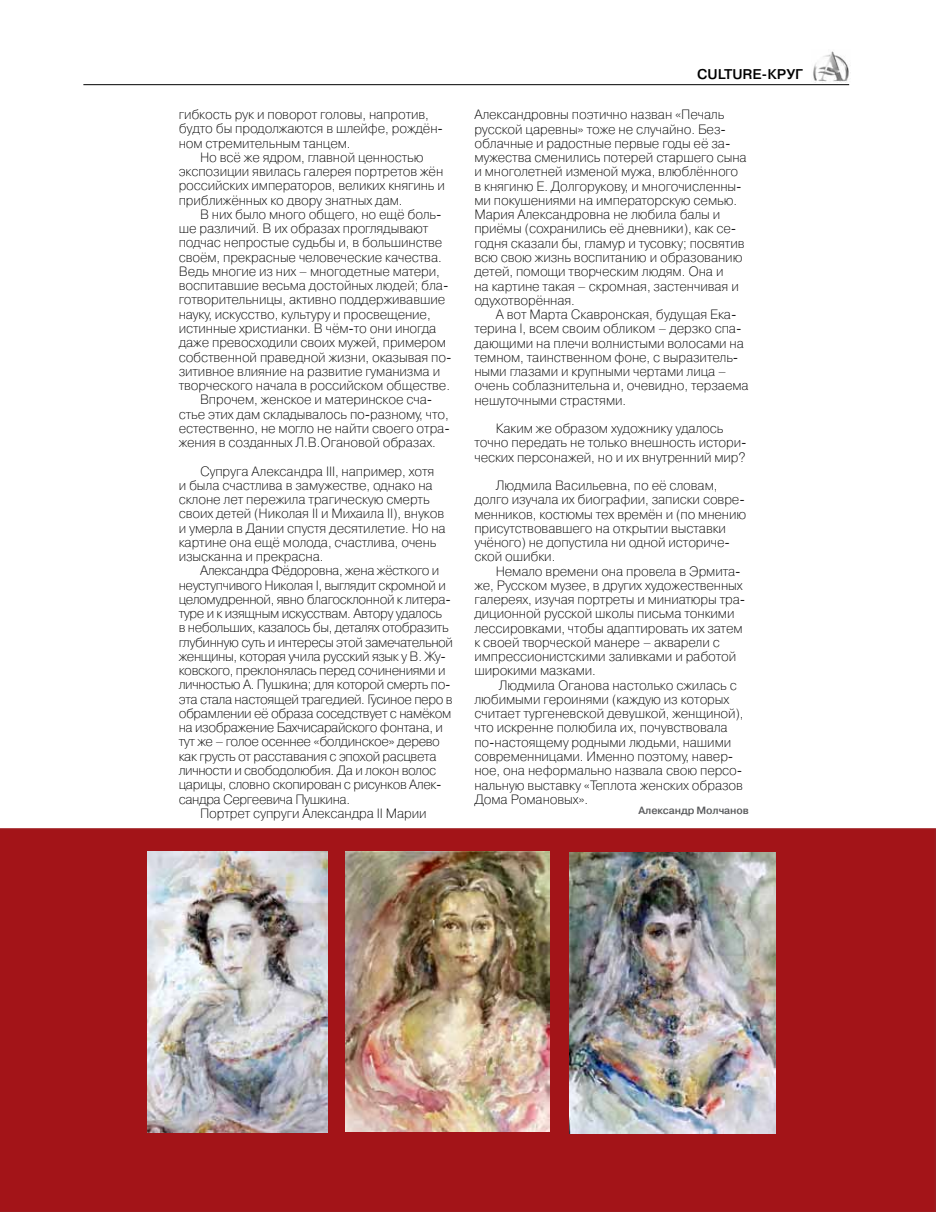
<style>
.page{position:relative;width:936px;height:1212px;background:#fff}
.page>*{position:absolute;margin:0;border:0;box-sizing:border-box;transform-origin:0 0}
.t1{font:700 14.1px "Pragmatica Light C";color:#000}
.t2{font:13.5px/14.2px "Pragmatica Light C";letter-spacing:-.01em;color:#000}
.t3{font:13.5px "Pragmatica Light C";letter-spacing:-.03em;color:#000}
.t4{font:700 10.5px "Pragmatica Light C";letter-spacing:-.01em;color:#58595b}
</style>
<div class="page">
<img style="left:813px;top:51px;width:36px;height:32px">
<hr style="left:83px;top:84px;width:766px;height:1px;background:#000">
<div style="left:0;top:828px;width:935px;height:384px;background:#a31418"></div>
<img style="left:345px;top:851px;width:204px;height:280px">
<img style="left:570px;top:852px;width:205px;height:281px">
<img style="left:148px;top:851px;width:180px;height:281px">
<p class="t2" style="left:179px;top:107px;width:266px">гибкость рук и поворот головы, напротив, будто бы продолжаются в шлейфе, рождён&shy;ном стремительным танцем.</p>
<p class="t2" style="left:179px;top:150px;width:268px;text-indent:21px">Но всё же ядром, главной ценностью экспозиции явилась галерея портретов жён российских императоров, великих княгинь и приближённых ко двору знатных дам.</p>
<p class="t2" style="left:200px;top:207px;width:243px">В них было много общего, но ещё боль-</p>
<p class="t2" style="left:179px;top:221px;width:251px">ше различий. В их образах проглядывают</p>
<p class="t2" style="left:179px;top:236px;width:265px">подчас непростые судьбы и, в большинстве</p>
<p class="t2" style="left:179px;top:250px;width:264px">своём, прекрасные человеческие качества.</p>
<p class="t2" style="left:179px;top:264px;width:263px">Ведь многие из них – многодетные матери,</p>
<p class="t2" style="left:179px;top:278px;width:271px">воспитавшие весьма достойных людей; бла-</p>
<p class="t2" style="left:179px;top:293px;width:268px">готворительницы, активно поддерживавшие</p>
<p class="t2" style="left:179px;top:307px;width:253px">науку, искусство, культуру и просвещение,</p>
<p class="t2" style="left:179px;top:321px;width:259px">истинные христианки. В чём-то они иногда</p>
<p class="t2" style="left:179px;top:336px;width:269px">даже превосходили своих мужей, примером</p>
<p class="t2" style="left:179px;top:350px;width:274px">собственной праведной жизни, оказывая по-</p>
<p class="t2" style="left:179px;top:364px;width:263px">зитивное влияние на развитие гуманизма и</p>
<p class="t2" style="left:179px;top:378px;width:273px">творческого начала в российском обществе.</p>
<p class="t2" style="left:200px;top:393px;width:234px">Впрочем, женское и материнское сча-</p>
<p class="t2" style="left:179px;top:407px;width:272px">стье этих дам складывалось по-разному, что,</p>
<p class="t2" style="left:179px;top:421px;width:272px">естественно, не могло не найти своего отра-</p>
<p class="t2" style="left:179px;top:435px;width:259px">жения в созданных Л.В .Огановой образах.</p>
<p class="t2" style="left:179px;top:464px;width:269px;text-indent:21px">Супруга Александра III, например, хотя<br>и была счастлива в замужестве, однако на склоне лет пережила трагическую смерть своих детей (Николая II и М ихаила II), внуков и умерла в Дании спустя десятилетие. Но на картине она ещё молода, счастлива, очень изысканна и прекрасна.</p>
<p class="t3" style="left:200px;top:563px;width:241px">Александра Фёдоровна, жена жёсткого и</p>
<p class="t3" style="left:179px;top:577px;width:269px">неуступчивого Николая I, выглядит скромной и</p>
<p class="t3" style="left:179px;top:592px;width:273px">целомудренной, явно благосклонной к литера-</p>
<p class="t3" style="left:179px;top:606px;width:265px">туре и к изящным искусствам. Автору удалось</p>
<p class="t3" style="left:179px;top:620px;width:271px">в небольших, казалось бы, деталях отобразить</p>
<p class="t3" style="left:179px;top:634px;width:276px">глубинную суть и интересы этой замечательной</p>
<p class="t3" style="left:179px;top:649px;width:269px">женщины, которая учила русский язык у В . Жу-</p>
<p class="t3" style="left:179px;top:663px;width:268px">ковского, преклонялась перед сочинениями и</p>
<p class="t3" style="left:179px;top:677px;width:273px">личностью А. Пушкина; для которой смерть по-</p>
<p class="t3" style="left:179px;top:691px;width:275px">эта стала настоящей трагедией. Гусиное перо в</p>
<p class="t3" style="left:179px;top:706px;width:274px">обрамлении её образа соседствует с намёком</p>
<p class="t3" style="left:179px;top:720px;width:266px">на изображение Бахчисарайского фонтана, и</p>
<p class="t3" style="left:179px;top:734px;width:263px">тут же – голое осеннее «болдинское» дерево</p>
<p class="t3" style="left:179px;top:748px;width:259px">как грусть от расставания с эпохой расцвета</p>
<p class="t3" style="left:179px;top:763px;width:259px">личности и свободолюбия. Да и локон волос</p>
<p class="t3" style="left:179px;top:777px;width:264px">царицы, словно скопирован с рисунков Алек-</p>
<p class="t3" style="left:179px;top:791px;width:173px">сандра Сергеевича Пушкина.</p>
<p class="t2" style="left:200px;top:806px;width:228px">Портрет супруги Александра II М арии</p>
<p class="t1" style="left:697px;top:67px;width:80px">CULTURE-КРУГ</p>
<p class="t2" style="left:474px;top:108px;width:274px">Александровны поэтично назван «Печаль русской царевны» тоже не случайно. Без&shy;облачные и радостные первые годы её за&shy;мужества сменились потерей старшего сына и многолетней изменой мужа, влюблённого в княгиню Е. Долгорукову, и многочисленны&shy;ми покушениями на императорскую семью.<br>Мария Александровна не любила балы и приёмы (сохранились её дневники), как се&shy;годня сказали бы, гламур и тусовку; посвятив всю свою жизнь воспитанию и образованию детей, помощи творческим людям. Она и<br>на картине такая – скромная, застенчивая и одухотворённая.</p>
<p class="t2" style="left:474px;top:307px;width:276px;text-indent:21px">А вот М арта Скавронская, будущая Ека&shy;терина I, всем своим обликом – дерзко спа&shy;дающими на плечи волнистыми волосами на темном, таинственном фоне, с выразитель&shy;ными глазами и крупными чертами лица – очень соблазнительна и, очевидно, терзаема нешуточными страстями.</p>
<p class="t2" style="left:474px;top:421px;width:274px;text-align:center">Каким же образом художнику удалось<br>точно передать не только внешность истори&shy;ческих персонажей, но и их внутренний мир?</p>
<p class="t2" style="left:474px;top:478px;width:273px;text-indent:21px">Людмила Васильевна, по её словам, долго изучала их биографии, записки совре&shy;менников, костюмы тех времён и (по мнению присутствовавшего на открытии выставки учёного) не допустила ни одной историче&shy;ской ошибки.</p>
<p class="t2" style="left:474px;top:564px;width:272px;text-indent:21px">Немало времени она провела в Эрмита&shy;же, Русском музее, в других художественных галереях, изучая портреты и миниатюры тра&shy;диционной русской школы письма тонкими лессировками, чтобы адаптировать их затем к своей творческой манере – акварели с импрессионистскими заливками и работой широкими мазками.</p>
<p class="t2" style="left:474px;top:678px;width:271px;text-indent:24px">Людмила Оганова настолько сжилась с любимыми героинями (каждую из которых считает тургеневской девушкой, женщиной), что искренне полюбила их, почувствовала по-настоящему родными людьми, нашими современницами. Именно поэтому, навер&shy;ное, она неформально назвала свою персо&shy;нальную выставку «Теплота женских образов Дома Романовых».</p>
<p class="t4" style="left:638px;top:804px;width:112px">АЛЕКСАНДР МОЛЧАНОВ</p>
</div>
